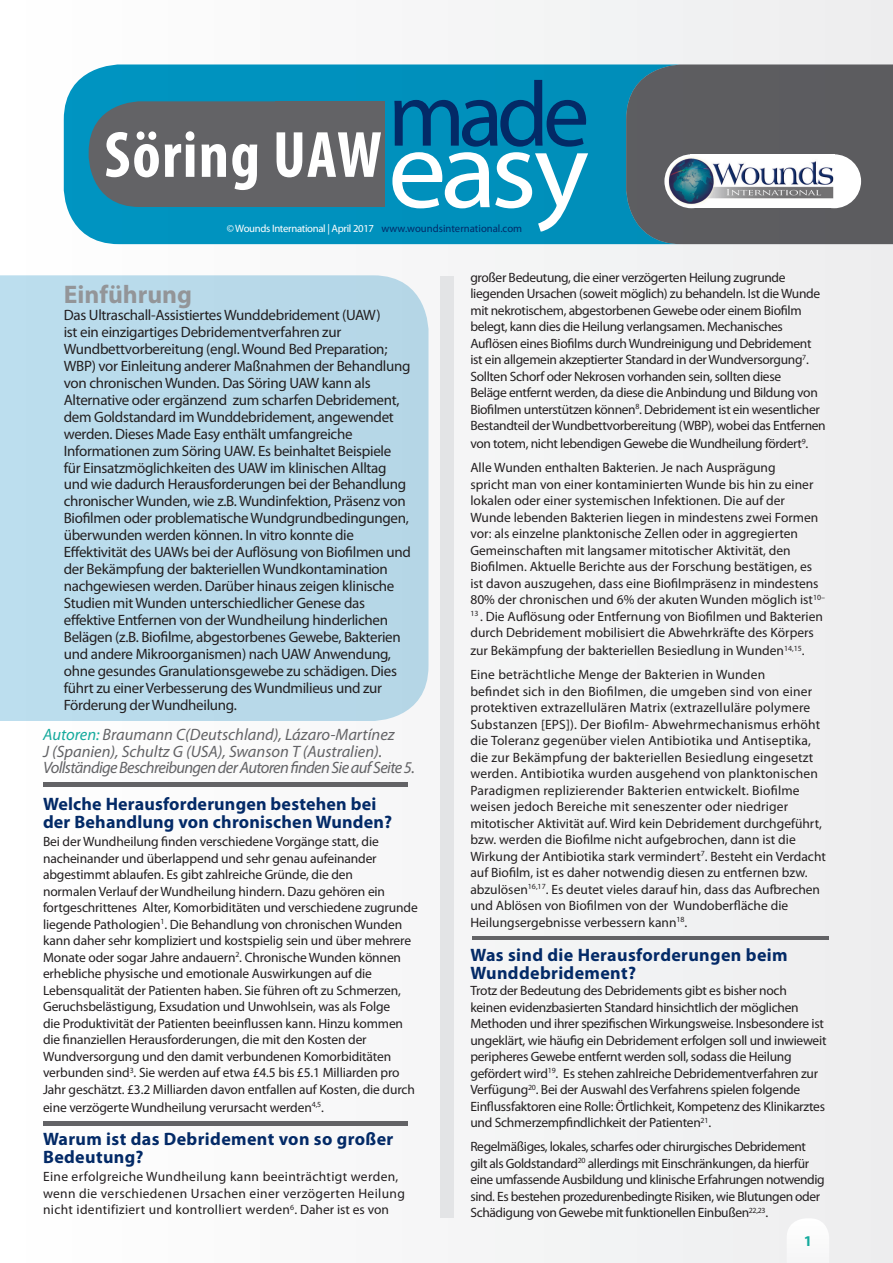
<style>
.page{position:relative;width:893px;height:1263px;background:#f4f5f5}
.page>*{position:absolute;margin:0;border:0;box-sizing:border-box;transform-origin:0 0}
.t1{font:111.3px "Myriad Pro";color:#fff;scale:1.05 1}
.t2{font:92.55px "Myriad Pro";color:#032a67}
.t3{font:700 condensed 66px "Myriad Pro";letter-spacing:.02em;color:#fff}
.t4{font:700 25.5px "Myriad Pro";color:#939598}
.t5{font:700 18px/18px "Myriad Pro";letter-spacing:.015em;color:#032a67}
.t6{font:italic 16.5px/16.5px "Myriad Pro";letter-spacing:-.005em;color:#636366}
.t7{font:15px/17px "Myriad Pro";letter-spacing:-.02em;color:#231f20}
.t8{font:700 15px "Myriad Pro";color:#15aa9d}
.t9{font:13.5px/16.5px "Myriad Pro";letter-spacing:-.01em;color:#231f20}
.t10{font:13.5px/16.5px "Myriad Pro";letter-spacing:.01em;color:#231f20}
.t11{font:13.5px/16.5px "Myriad Pro";letter-spacing:-.03em;color:#231f20}
.t12{font:13.5px/16.5px "Myriad Pro";letter-spacing:.025em;color:#231f20}
.t13{font:10.65px "Myriad Pro";letter-spacing:-.025em;color:#fff}
.s1{color:#032a67}
.s2{color:#15aa9d}
</style>
<div class="page">
<div style="left:681px;top:64px;width:212px;height:180px;background:#5c5c60"></div>
<div style="left:0;top:275px;width:428px;height:446px;background:#b9daea"></div>
<svg style="left:64px;top:64px;width:617px;height:180px;fill:#0090bc"></svg>
<div style="left:440px;top:276px;width:13px;height:942px;background:#e3e4e6"></div>
<div style="left:89px;top:101px;width:281px;height:106px;background:#636366;border-radius:51px"></div>
<div style="left:276px;top:101px;width:109px;height:106px;background:#636366"></div>
<svg style="left:799px;top:1219px;width:19px;height:2px"></svg>
<div style="left:690px;top:154px;width:145px;height:54px;background:#fff"></div>
<svg style="left:664px;top:154px;width:54px;height:54px"></svg>
<div style="left:807px;top:154px;width:54px;height:54px;background:#fff;border-radius:50%"></div>
<img style="left:668px;top:157px;width:166px;height:49px">
<hr style="left:43px;top:783px;width:364px;height:4px;background:#636366">
<hr style="left:472px;top:936px;width:356px;height:3px;background:#636366">
<hr style="left:43px;top:1121px;width:364px;height:4px;background:#636366">
<h2 class="t2" style="left:388px;top:58px;width:203px">made</h2>
<h1 class="t1" style="left:388px;top:101px;width:193px">easy</h1>
<h3 class="t3" style="left:104px;top:114px;width:279px">Söring UAW</h3>
<p class="t13" style="left:227px;top:222px;width:297px">© Wounds International | April 2017 <span class="s1">www.woundsinternational.com</span></p>
<h3 class="t4" style="left:64px;top:278px;width:130px">Einführung</h3>
<p class="t7" style="left:64px;top:306px;width:349px">Das Ultraschall-Assistiertes Wunddebridement (UAW)<br>ist ein einzigartiges Debridementverfahren zur Wundbettvorbereitung (engl. Wound Bed Preparation; WBP) vor Einleitung anderer Maßnahmen der Behandlung von chronischen Wunden. Das Söring UAW kann als Alternative oder ergänzend zum scharfen Debridement, dem Goldstandard im Wunddebridement, angewendet werden. Dieses Made Easy enthält umfangreiche Informationen zum Söring UAW. Es beinhaltet Beispiele für Einsatzmöglichkeiten des UAW im klinischen Alltag und wie dadurch Herausforderungen bei der Behandlung chronischer Wunden, wie z.B. Wundinfektion, Präsenz von Biofilmen oder problematische Wundgrundbedingungen, überwunden werden können. In vitro konnte die Effektivität des UAWs bei der Auflösung von Biofilmen und der Bekämpfung der bakteriellen Wundkontamination nachgewiesen werden. Darüber hinaus zeigen klinische Studien mit Wunden unterschiedlicher Genese das effektive Entfernen von der Wundheilung hinderlichen Belägen (z.B. Biofilme, abgestorbenes Gewebe, Bakterien und andere Mikroorganismen) nach UAW Anwendung, ohne gesundes Granulationsgewebe zu schädigen. Dies führt zu einer Verbesserung des Wundmilieus und zur Förderung der Wundheilung.</p>
<p class="t6" style="left:43px;top:726px;width:373px"><span class="s2">Autoren:</span> Braumann C(Deutschland), Lázaro-Martínez<br>J (Spanien), Schultz G (USA), Swanson T (Australien).<br>Vollständige Beschreibungen der Autoren finden Sie auf Seite 5.</p>
<h3 class="t5" style="left:43px;top:794px;width:351px">Welche Herausforderungen bestehen bei der Behandlung von chronischen Wunden?</h3>
<p class="t9" style="left:43px;top:833px;width:376px">Bei der Wundheilung finden verschiedene Vorgänge statt, die nacheinander und überlappend und sehr genau aufeinander abgestimmt ablaufen. Es gibt zahlreiche Gründe, die den<br>normalen Verlauf der Wundheilung hindern. Dazu gehören ein fortgeschrittenes Alter, Komorbiditäten und verschiedene zugrunde liegende Pathologien<sup>1</sup>. Die Behandlung von chronischen Wunden kann daher sehr kompliziert und kostspielig sein und über mehrere Monate oder sogar Jahre andauern<sup>2</sup>. Chronische Wunden können erhebliche physische und emotionale Auswirkungen auf die Lebensqualität der Patienten haben. Sie führen oft zu Schmerzen, Geruchsbelästigung, Exsudation und Unwohlsein, was als Folge<br>die Produktivität der Patienten beeinflussen kann. Hinzu kommen die finanziellen Herausforderungen, die mit den Kosten der Wundversorgung und den damit verbundenen Komorbiditäten verbunden sind<sup>3</sup>. Sie werden auf etwa £4.5 bis £5.1 Milliarden pro Jahr geschätzt. £3.2 Milliarden davon entfallen auf Kosten, die durch</p>
<p class="t9" style="left:43px;top:1098px;width:282px">eine verzögerte Wundheilung verursacht werden<sup>4,5</sup>.</p>
<h3 class="t5" style="left:43px;top:1130px;width:352px">Warum ist das Debridement von so großer<br>Bedeutung?</h3>
<p class="t12" style="left:43px;top:1168px;width:363px">Eine erfolgreiche Wundheilung kann beeinträchtigt werden, wenn die verschiedenen Ursachen einer verzögerten Heilung nicht identifiziert und kontrolliert werden<sup>6</sup>. Daher ist es von</p>
<p class="t9" style="left:470px;top:269px;width:357px">großer Bedeutung, die einer verzögerten Heilung zugrunde liegenden Ursachen (soweit möglich) zu behandeln. Ist die Wunde mit nekrotischem, abgestorbenen Gewebe oder einem Biofilm belegt, kann dies die Heilung verlangsamen. Mechanisches Auflösen eines Biofilms durch Wundreinigung und Debridement ist ein allgemein akzeptierter Standard in der Wundversorgung<sup>7</sup>.<br>Sollten Schorf oder Nekrosen vorhanden sein, sollten diese<br>Beläge entfernt werden, da diese die Anbindung und Bildung von Biofilmen unterstützen können<sup>8</sup>. Debridement ist ein wesentlicher Bestandteil der Wundbettvorbereitung (WBP), wobei das Entfernen</p>
<p class="t9" style="left:470px;top:431px;width:339px;line-height:24px">von totem, nicht lebendigen Gewebe die Wundheilung fördert<sup>9</sup>.<br>Alle Wunden enthalten Bakterien. Je nach Ausprägung</p>
<p class="t9" style="left:470px;top:476px;width:356px">spricht man von einer kontaminierten Wunde bis hin zu einer lokalen oder einer systemischen Infektionen. Die auf der Wunde lebenden Bakterien liegen in mindestens zwei Formen vor: als einzelne planktonische Zellen oder in aggregierten Gemeinschaften mit langsamer mitotischer Aktivität, den Biofilmen. Aktuelle Berichte aus der Forschung bestätigen, es ist davon auszugehen, dass eine Biofilmpräsenz in mindestens 80% der chronischen und 6% der akuten Wunden möglich ist<sup>10– 13</sup> . Die Auflösung oder Entfernung von Biofilmen und Bakterien durch Debridement mobilisiert die Abwehrkräfte des Körpers</p>
<p class="t9" style="left:470px;top:638px;width:336px;line-height:24px">zur Bekämpfung der bakteriellen Besiedlung in Wunden<sup>14,15</sup>.<br>Eine beträchtliche Menge der Bakterien in Wunden</p>
<p class="t10" style="left:470px;top:683px;width:357px">befindet sich in den Biofilmen, die umgeben sind von einer protektiven extrazellulären Matrix (extrazelluläre polymere Substanzen [EPS]). Der Biofilm- Abwehrmechanismus erhöht die Toleranz gegenüber vielen Antibiotika und Antiseptika, die zur Bekämpfung der bakteriellen Besiedlung eingesetzt werden. Antibiotika wurden ausgehend von planktonischen Paradigmen replizierender Bakterien entwickelt. Biofilme weisen jedoch Bereiche mit seneszenter oder niedriger mitotischer Aktivität auf. Wird kein Debridement durchgeführt, bzw. werden die Biofilme nicht aufgebrochen, dann ist die Wirkung der Antibiotika stark vermindert<sup>7</sup>. Besteht ein Verdacht auf Biofilm, ist es daher notwendig diesen zu entfernen bzw. abzulösen<sup>16,17</sup>. Es deutet vieles darauf hin, dass das Aufbrechen und Ablösen von Biofilmen von der Wundoberfläche die Heilungsergebnisse verbessern kann<sup>18</sup>.</p>
<h3 class="t5" style="left:470px;top:945px;width:319px">Was sind die Herausforderungen beim<br>Wunddebridement?</h3>
<p class="t9" style="left:470px;top:982px;width:358px">Trotz der Bedeutung des Debridements gibt es bisher noch keinen evidenzbasierten Standard hinsichtlich der möglichen Methoden und ihrer spezifischen Wirkungsweise. Insbesondere ist ungeklärt, wie häufig ein Debridement erfolgen soll und inwieweit peripheres Gewebe entfernt werden soll, sodass die Heilung gefördert wird<sup>19</sup>. Es stehen zahlreiche Debridementverfahren zur Verfügung<sup>20</sup>. Bei der Auswahl des Verfahrens spielen folgende Einflussfaktoren eine Rolle: Örtlichkeit, Kompetenz des Klinikarztes und Schmerzempfindlichkeit der Patienten<sup>21</sup>.</p>
<p class="t11" style="left:470px;top:1138px;width:356px">Regelmäßiges, lokales, scharfes oder chirurgisches Debridement gilt als Goldstandard<sup>20</sup> allerdings mit Einschränkungen, da hierfür eine umfassende Ausbildung und klinische Erfahrungen notwendig sind. Es bestehen prozedurenbedingte Risiken, wie Blutungen oder Schädigung von Gewebe mit funktionellen Einbußen<sup>22,23</sup>.</p>
<p class="t8" style="left:804px;top:1231px;width:10px">1</p>
</div>
